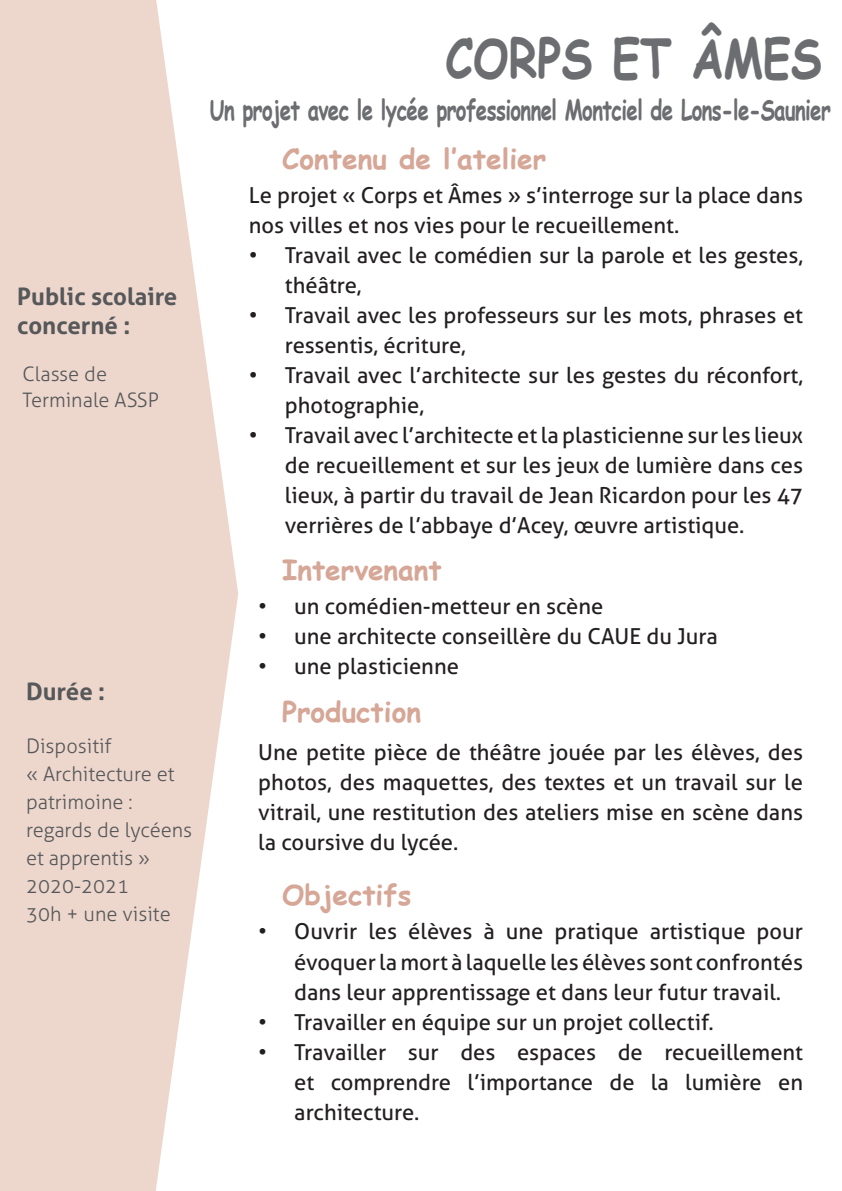
<style>
.page{position:relative;width:842px;height:1191px;background:#fff}
.page>*{position:absolute;margin:0;border:0;box-sizing:border-box;transform-origin:0 0}
.t1{font:700 54px "Comic Sans MS";color:#6c6d70;scale:.83 1}
.t2{font:700 28px "Comic Sans MS";letter-spacing:-.03em;color:#6c6d70;scale:.73 1}
.t3{font:700 28px "Comic Sans MS";color:#d6a696}
.t4{font:700 24px/28.8px "Aller";color:#57585a}
.t5{font:22px/30px "Aller";color:#231f20}
.t6{font:300 20px/28px "Aller";color:#57585a}
</style>
<div class="page">
<svg style="left:0;top:0;width:238px;height:1191px;background:#efdcd4"></svg>
<p class="t4" style="left:17px;top:282px;width:162px">Public scolaire concerné :</p>
<p class="t6" style="left:23px;top:361px;width:138px;line-height:26px">Classe de<br>Terminale ASSP</p>
<p class="t4" style="left:26px;top:677px;width:81px">Durée :</p>
<p class="t6" style="left:26px;top:732px;width:168px">Dispositif<br>« Architecture et patrimoine : regards de lycéens et apprentis »<br>2020-2021<br>30h + une visite</p>
<h1 class="t1" style="left:445px;top:18px;width:455px">CORPS ET ÂMES</h1>
<p class="t2" style="left:210px;top:89px;width:852px">Un projet avec le lycée professionnel Montciel de Lons-le-Saunier</p>
<p class="t3" style="left:282px;top:138px;width:266px">Contenu de l’atelier</p>
<p class="t5" style="left:249px;top:180px;width:556px">Le projet « Corps et Âmes » s’interroge sur la place dans nos villes et nos vies pour le recueillement.</p>
<p class="t5" style="left:285px;top:240px;width:520px;text-indent:-36px">• Travail avec le comédien sur la parole et les gestes, théâtre,</p>
<p class="t5" style="left:285px;top:300px;width:520px;text-indent:-36px">• Travail avec les professeurs sur les mots, phrases et ressentis, écriture,</p>
<p class="t5" style="left:285px;top:360px;width:520px;text-indent:-36px">• Travail avec l’architecte sur les gestes du réconfort, photographie,</p>
<p class="t5" style="left:285px;top:420px;width:520px;text-align:justify;text-indent:-36px">• Travail avec l’architecte et la plasticienne sur les lieux de recueillement et sur les jeux de lumière dans ces lieux, à partir du travail de Jean Ricardon pour les 47 verrières de l’abbaye d’Acey, œuvre artistique.</p>
<p class="t3" style="left:282px;top:549px;width:161px">Intervenant</p>
<p class="t5" style="left:258px;top:591px;width:347px">• un comédien-metteur en scène</p>
<p class="t5" style="left:258px;top:621px;width:461px">• une architecte conseillère du CAUE du Jura</p>
<p class="t5" style="left:258px;top:651px;width:202px">• une plasticienne</p>
<p class="t3" style="left:282px;top:691px;width:140px">Production</p>
<p class="t5" style="left:258px;top:737px;width:546px;text-align:justify">Une petite pièce de théâtre jouée par les élèves, des photos, des maquettes, des textes et un travail sur le vitrail, une restitution des ateliers mise en scène dans la coursive du lycée.</p>
<p class="t3" style="left:282px;top:874px;width:131px">Objectifs</p>
<p class="t5" style="left:294px;top:916px;width:510px;text-align:justify;text-indent:-36px">• Ouvrir les élèves à une pratique artistique pour évoquer la mort à laquelle les élèves sont confrontés dans leur apprentissage et dans leur futur travail.</p>
<p class="t5" style="left:258px;top:1006px;width:457px">• Travailler en équipe sur un projet collectif.</p>
<p class="t5" style="left:294px;top:1036px;width:510px;text-align:justify;text-indent:-36px">• Travailler sur des espaces de recueillement et comprendre l’importance de la lumière en architecture.</p>
</div>
